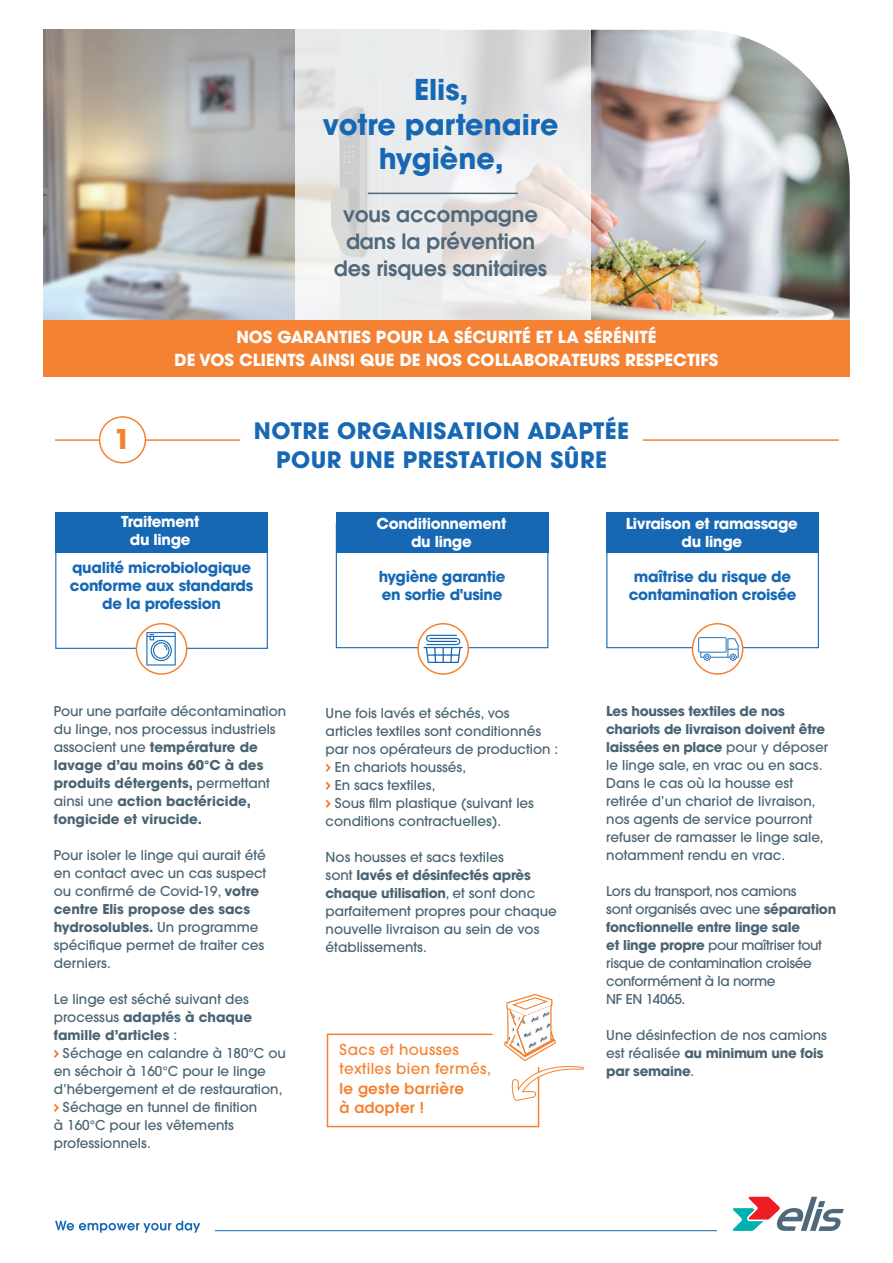
<style>
.page{position:relative;width:893px;height:1263px;background:#fff}
.page>*{position:absolute;margin:0;border:0;box-sizing:border-box;transform-origin:0 0}
.t1{font:700 28.5px/34.5px "ITC Avant Garde Pro";color:#1768b4;text-align:center}
.t2{font:700 27px "ITC Avant Garde Pro";color:#f48232}
.t3{font:700 22.5px/28.5px "ITC Avant Garde Pro";letter-spacing:.02em;color:#1768b4;text-align:center}
.t4{font:600 21px/27px "ITC Avant Garde Pro";color:#4f687b;text-align:center}
.t5{font:700 16.5px/22.5px "ITC Avant Garde Pro";color:#fff;text-align:center}
.t6{font:700 15px/18px "ITC Avant Garde Pro";letter-spacing:-.02em;color:#1768b4;text-align:center}
.t7{font:700 15px/18px "ITC Avant Garde Pro";letter-spacing:-.02em;color:#fff;text-align:center}
.t8{font:500 15px/19.5px "ITC Avant Garde Pro";letter-spacing:.025em;color:#f48232}
.t9{font:600 15px/19.5px "ITC Avant Garde Pro";letter-spacing:.025em;color:#f48232}
.t10{font:500 13.5px/18px "ITC Avant Garde Pro";color:#496373}
.t11{font:700 13.5px/18px "ITC Avant Garde Pro";color:#496373}
.t12{font:500 13.5px/18px "ITC Avant Garde Pro";letter-spacing:-.025em;color:#496373}
.s1{font-weight:500}
.s2{font-weight:700}
</style>
<div class="page">
<div style="left:336px;top:523px;width:212px;height:125px;border:1px solid #1768b4"></div>
<div style="left:606px;top:523px;width:213px;height:125px;border:1px solid #1768b4"></div>
<svg style="left:733px;top:1197px;width:111px;height:34px"></svg>
<svg style="left:55px;top:1221px;width:145px;height:12px"></svg>
<hr style="left:215px;top:1230px;width:502px;height:1px;background:#1768b4">
<div style="left:336px;top:512px;width:212px;height:41px;background:#1768b4"></div>
<hr style="left:55px;top:439px;width:784px;height:2px;background:#f48232">
<div style="left:100px;top:417px;width:45px;height:46px;background:#fff;border-radius:50%"></div>
<div style="left:99px;top:416px;width:47px;height:47px;border:2px solid #f48232;border-radius:50%"></div>
<div style="left:240px;top:401px;width:403px;height:88px;background:#fff"></div>
<div style="left:606px;top:512px;width:213px;height:41px;background:#1768b4"></div>
<svg style="left:54px;top:1050px;width:5px;height:8px"></svg>
<svg style="left:54px;top:1104px;width:5px;height:8px"></svg>
<img style="left:591px;top:30px;width:259px;height:290px">
<img style="left:43px;top:30px;width:252px;height:290px">
<div style="left:43px;top:320px;width:807px;height:57px;background:#f48232"></div>
<svg style="left:295px;top:30px;width:296px;height:290px;background:#e6e6e5"></svg>
<hr style="left:368px;top:193px;width:150px;height:1px;background:#4f687b">
<svg style="left:326px;top:763px;width:5px;height:9px"></svg>
<svg style="left:326px;top:781px;width:5px;height:9px"></svg>
<svg style="left:326px;top:799px;width:5px;height:9px"></svg>
<div style="left:327px;top:1033px;width:212px;height:94px;background:#fff;border:2px solid #f48232"></div>
<div style="left:492px;top:987px;width:80px;height:81px;background:#fff;border-radius:50%"></div>
<svg style="left:504px;top:994px;width:80px;height:106px"></svg>
<div style="left:55px;top:524px;width:213px;height:125px;border:1px solid #1768b4"></div>
<div style="left:55px;top:512px;width:213px;height:41px;background:#1768b4"></div>
<svg style="left:136px;top:624px;width:51px;height:50px"></svg>
<div style="left:136px;top:623px;width:51px;height:52px;border:2px solid #f48232;border-radius:50%"></div>
<svg style="left:146px;top:632px;width:30px;height:33px"></svg>
<svg style="left:418px;top:624px;width:50px;height:50px"></svg>
<div style="left:417px;top:623px;width:52px;height:52px;border:2px solid #f48232;border-radius:50%"></div>
<svg style="left:423px;top:635px;width:40px;height:28px"></svg>
<div style="left:692px;top:624px;width:51px;height:50px;background:#fff;border-radius:50%"></div>
<div style="left:692px;top:623px;width:51px;height:52px;border:2px solid #f48232;border-radius:50%"></div>
<svg style="left:698px;top:637px;width:41px;height:24px"></svg>
<h1 class="t1" style="left:323px;top:72px;width:237px">Elis,<br>votre partenaire hygiène,</h1>
<h3 class="t4" style="left:334px;top:200px;width:215px">vous accompagne dans la prévention des risques sanitaires</h3>
<h2 class="t2" style="left:114px;top:421px;width:18px">1</h2>
<p class="t5" style="left:175px;top:326px;width:545px">NOS GARANTIES POUR LA SÉCURITÉ ET LA SÉRÉNITÉ<br>DE VOS CLIENTS AINSI QUE DE NOS COLLABORATEURS RESPECTIFS</p>
<h3 class="t3" style="left:254px;top:416px;width:377px">NOTRE ORGANISATION ADAPTÉE<br>POUR UNE PRESTATION SÛRE</h3>
<p class="t7" style="left:121px;top:513px;width:80px">Traitement du linge</p>
<p class="t6" style="left:70px;top:558px;width:185px">qualité microbiologique conforme aux standards de la profession</p>
<p class="t11" style="left:54px;top:702px;width:234px"><span class="s1">Pour une parfaite décontamination du linge, nos processus industriels associent une</span> température de lavage d’au moins 60°C à des produits détergents, <span class="s1">permettant ainsi une</span> action bactéricide, fongicide et virucide.</p>
<p class="t10" style="left:54px;top:846px;width:214px">Pour isoler le linge qui aurait été en contact avec un cas suspect ou confirmé de Covid-19, <span class="s2">votre centre Elis propose des sacs hydrosolubles.</span> Un programme spécifique permet de traiter ces derniers.</p>
<p class="t10" style="left:54px;top:990px;width:200px">Le linge est séché suivant des processus <span class="s2">adaptés à chaque famille d’articles</span> :</p>
<p class="t10" style="left:63px;top:1044px;width:224px">Séchage en calandre à 180°C ou</p>
<p class="t10" style="left:54px;top:1062px;width:214px">en séchoir à 160°C pour le linge</p>
<p class="t10" style="left:54px;top:1080px;width:230px">d’hébergement et de restauration,</p>
<p class="t10" style="left:63px;top:1098px;width:196px">Séchage en tunnel de finition</p>
<p class="t10" style="left:54px;top:1116px;width:182px">à 160°C pour les vêtements</p>
<p class="t10" style="left:54px;top:1134px;width:98px">professionnels.</p>
<p class="t7" style="left:376px;top:514px;width:131px">Conditionnement du linge</p>
<p class="t6" style="left:379px;top:567px;width:128px;text-align:left">hygiène garantie en sortie d'usine</p>
<p class="t10" style="left:326px;top:704px;width:185px">Une fois lavés et séchés, vos</p>
<p class="t10" style="left:326px;top:722px;width:217px">articles textiles sont conditionnés</p>
<p class="t10" style="left:326px;top:740px;width:234px">par nos opérateurs de production :</p>
<p class="t10" style="left:335px;top:758px;width:133px">En chariots houssés,</p>
<p class="t10" style="left:335px;top:776px;width:102px">En sacs textiles,</p>
<p class="t10" style="left:335px;top:794px;width:201px">Sous film plastique (suivant les</p>
<p class="t10" style="left:326px;top:812px;width:177px">conditions contractuelles).</p>
<p class="t10" style="left:326px;top:848px;width:233px">Nos housses et sacs textiles<br>sont <span class="s2">lavés et désinfectés après chaque utilisation</span>, et sont donc parfaitement propres pour chaque nouvelle livraison au sein de vos établissements.</p>
<p class="t8" style="left:339px;top:1039px;width:153px">Sacs et housses textiles bien fermés,</p>
<p class="t9" style="left:339px;top:1078px;width:126px">le geste barrière à adopter !</p>
<p class="t7" style="left:626px;top:514px;width:174px">Livraison et ramassage du linge</p>
<p class="t6" style="left:629px;top:567px;width:169px">maîtrise du risque de contamination croisée</p>
<p class="t10" style="left:606px;top:702px;width:223px"><span class="s2">Les housses textiles de nos chariots de livraison doivent être laissées en place</span> pour y déposer le linge sale, en vrac ou en sacs.<br>Dans le cas où la housse est retirée d’un chariot de livraison, nos agents de service pourront refuser de ramasser le linge sale, notamment rendu en vrac.</p>
<p class="t12" style="left:606px;top:882px;width:231px">Lors du transport, nos camions<br>sont organisés avec une <span class="s2">séparation fonctionnelle entre linge sale<br>et linge propre</span> pour maîtriser tout risque de contamination croisée conformément à la norme<br>NF EN 14065.</p>
<p class="t10" style="left:606px;top:1026px;width:222px">Une désinfection de nos camions est réalisée <span class="s2">au minimum une fois par semaine</span>.</p>
</div>
